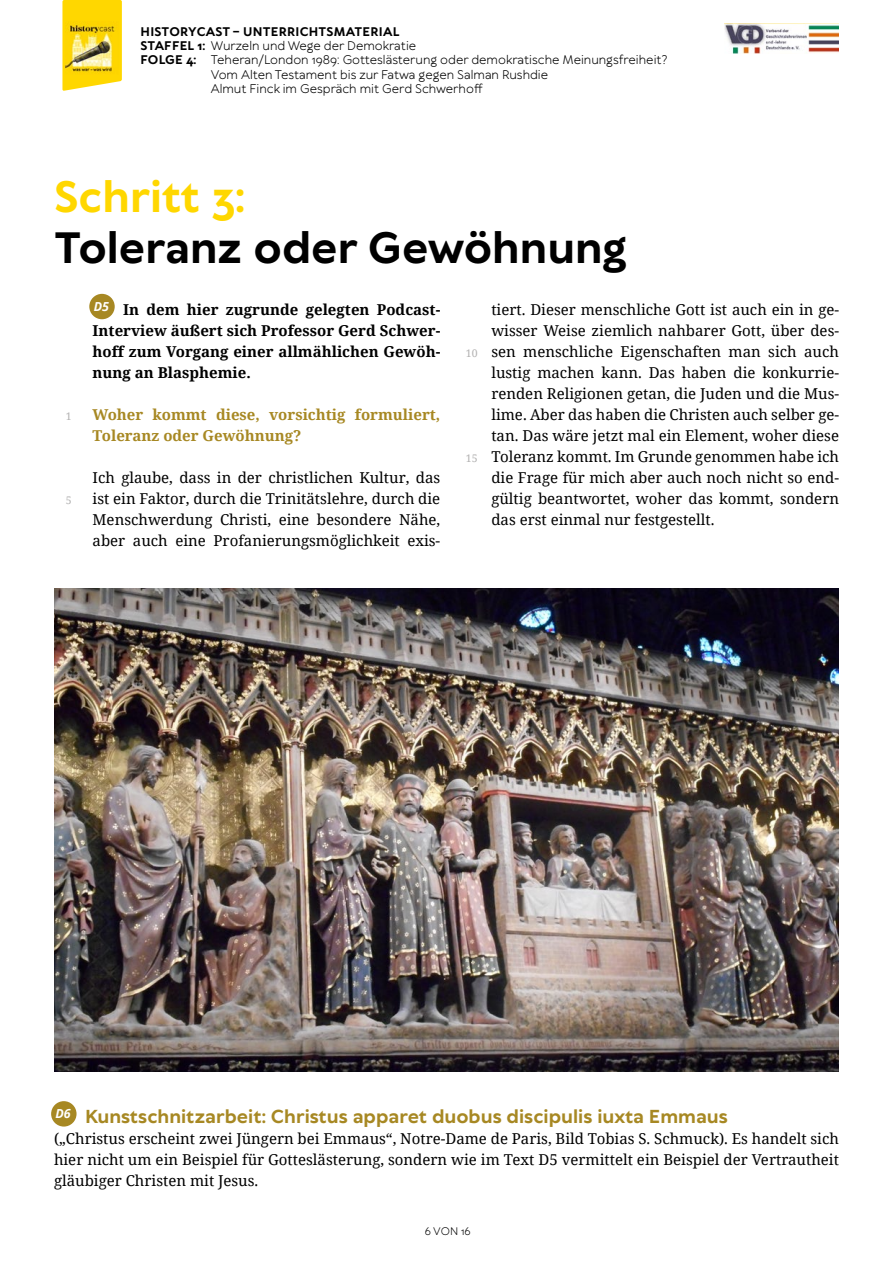
<style>
.page{position:relative;width:893px;height:1263px;background:#fff}
.page>*{position:absolute;margin:0;border:0;box-sizing:border-box;transform-origin:0 0}
.t1{font:700 42px "TT Wellingtons";color:#000}
.t2{font:700 42px "TT Wellingtons";color:#ffd700}
.t3{font:700 18px "TT Wellingtons";color:#a78823}
.t4{font:15px/21px "Noto Serif";color:#000;text-align:justify}
.t5{font:700 15px/21px "Noto Serif";color:#000;text-align:justify}
.t6{font:700 15px/21px "Noto Serif";color:#a78823}
.t7{font:italic 700 12.45px "Noto Sans";color:#fff}
.t8{font:12px "TT Wellingtons";color:#000}
.t9{font:700 12px "TT Wellingtons";letter-spacing:.02em;color:#000}
.t10{font:10.5px "TT Wellingtons";color:#000}
.t11{font:10.5px "Noto Serif";color:#b3b2b2}
.s1{font-weight:700}
</style>
<div class="page">
<svg style="left:62px;top:0;width:60px;height:91px;background:#fedb21"></svg>
<img style="left:66px;top:22px;width:53px;height:52px">
<img style="left:725px;top:24px;width:114px;height:29px">
<img style="left:54px;top:588px;width:785px;height:483px">
<div style="left:89px;top:294px;width:26px;height:25px;background:#a78823;border-radius:50%"></div>
<div style="left:51px;top:1101px;width:26px;height:25px;background:#a78823;border-radius:50%"></div>
<p class="t9" style="left:141px;top:23px;width:260px">HISTORYCAST – UNTERRICHTSMATERIAL</p>
<p class="t8" style="left:141px;top:38px;width:277px"><span class="s1">STAFFEL 1:</span> Wurzeln und Wege der Demokratie</p>
<p class="t8" style="left:141px;top:52px;width:528px"><span class="s1">FOLGE 4:</span> Teheran/London 1989: Gotteslästerung oder demokratische Meinungsfreiheit?</p>
<p class="t8" style="left:211px;top:67px;width:339px">Vom Alten Testament bis zur Fatwa gegen Salman Rushdie</p>
<p class="t8" style="left:211px;top:81px;width:273px">Almut Finck im Gespräch mit Gerd Schwerhoff</p>
<h1 class="t2" style="left:54px;top:169px;width:193px">Schritt 3:</h1>
<h1 class="t1" style="left:54px;top:219px;width:574px">Toleranz oder Gewöhnung</h1>
<p class="t5" style="left:93px;top:299px;width:349px;text-indent:31px">In dem hier zugrunde gelegten Podcast-Interview äußert sich Professor Gerd Schwer&shy;hoff zum Vorgang einer allmählichen Gewöh&shy;nung an Blasphemie.</p>
<p class="t6" style="left:93px;top:404px;width:349px">Woher kommt diese, vorsichtig formuliert,<br>Toleranz oder Gewöhnung?</p>
<p class="t4" style="left:93px;top:467px;width:349px">Ich glaube, dass in der christlichen Kultur, das ist ein Faktor, durch die Trinitätslehre, durch die Menschwerdung Christi, eine besondere Nähe, aber auch eine Profanierungsmöglichkeit exis-</p>
<p class="t7" style="left:94px;top:298px;width:17px">D5</p>
<p class="t4" style="left:491px;top:299px;width:349px">tiert. Dieser menschliche Gott ist auch ein in ge&shy;wisser Weise ziemlich nahbarer Gott, über des&shy;sen menschliche Eigenschaften man sich auch lustig machen kann. Das haben die konkurrie&shy;renden Religionen getan, die Juden und die Mus&shy;lime. Aber das haben die Christen auch selber ge&shy;tan. Das wäre jetzt mal ein Element, woher diese Toleranz kommt. Im Grunde genommen habe ich die Frage für mich aber auch noch nicht so end&shy;gültig beantwortet, woher das kommt, sondern das erst einmal nur festgestellt.</p>
<p class="t11" style="left:466px;top:346px;width:13px">10</p>
<p class="t11" style="left:66px;top:409px;width:7px">1</p>
<p class="t11" style="left:466px;top:451px;width:13px">15</p>
<p class="t11" style="left:66px;top:493px;width:7px">5</p>
<p class="t3" style="left:85px;top:1104px;width:644px">Kunstschnitzarbeit: Christus apparet duobus discipulis iuxta Emmaus</p>
<p class="t4" style="left:54px;top:1127px;width:786px">(„Christus erscheint zwei Jüngern bei Emmaus“, Notre-Dame de Paris, Bild Tobias S. Schmuck). Es handelt sich hier nicht um ein Beispiel für Gotteslästerung, sondern wie im Text D5 vermittelt ein Beispiel der Vertrautheit gläubiger Christen mit Jesus.</p>
<p class="t7" style="left:55px;top:1105px;width:17px">D6</p>
<p class="t10" style="left:425px;top:1224px;width:48px">6 VON 16</p>
</div>
